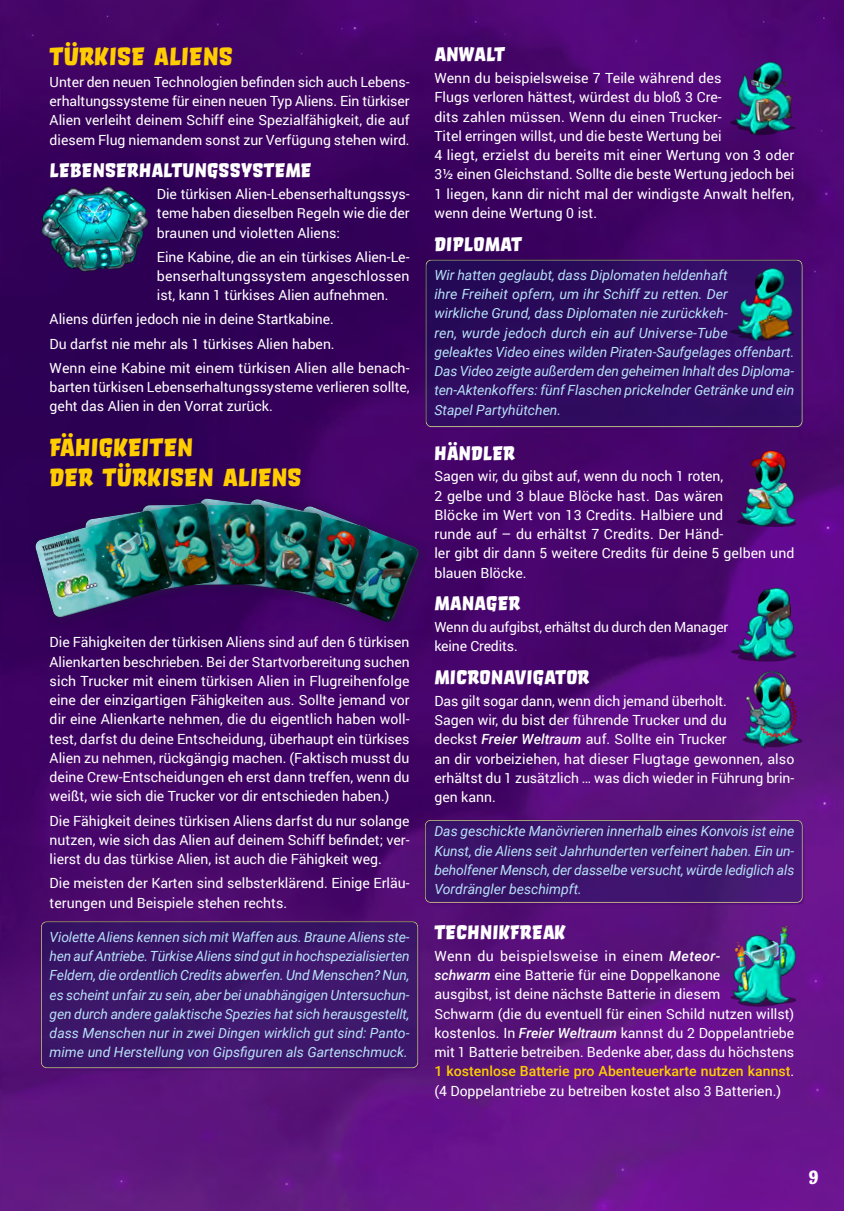
<style>
.page{position:relative;width:844px;height:1211px;background:#fff}
.page>*{position:absolute;margin:0;border:0;box-sizing:border-box;transform-origin:0 0}
.t1{font:24.5px/29.8px "Orgovan Brush";color:#ffcd00}
.t2{font:19.25px "Orgovan Brush";color:#fff}
.t3{font:700 19.25px "Catseye";color:#fff}
.t4{font:14px/19.2px "Roboto";color:#fff;text-align:justify}
.Fluff{font:italic 14px/19.2px "Roboto";color:#b7e2f8;text-align:justify}
.s1{font-weight:500;font-style:italic}
.s2{font-weight:500;color:#ffcd00}
</style>
<div class="page">
<img style="left:0;top:0;width:843px;height:1210px">
<img style="left:30px;top:917px;width:398px;height:180px">
<img style="left:415px;top:816px;width:395px;height:115px">
<img style="left:420px;top:257px;width:390px;height:203px">
<img style="left:35px;top:185px;width:117px;height:90px">
<div style="left:24px;top:485px;width:411px;height:151px;background:#000;opacity:.1"></div>
<div style="left:273px;top:499px;width:155px;height:131px;background:#440469"></div>
<div style="left:185px;top:491px;width:147px;height:110px;background:#281b47;opacity:.4"></div>
<div style="left:30px;top:503px;width:153px;height:123px;background:#320057"></div>
<img style="left:33px;top:497px;width:388px;height:127px">
<img style="left:723px;top:443px;width:79px;height:90px">
<img style="left:723px;top:581px;width:79px;height:89px">
<img style="left:726px;top:665px;width:80px;height:89px">
<img style="left:720px;top:922px;width:79px;height:90px">
<img style="left:727px;top:262px;width:73px;height:83px">
<img style="left:721px;top:56px;width:79px;height:83px">
<h2 class="t1" style="left:50px;top:41px;width:185px">TÜRKISE ALIENS</h2>
<p class="t4" style="left:50px;top:72px;width:361px">Unter den neuen Technologien befinden sich auch Lebens&shy;erhaltungssysteme für einen neuen Typ Aliens. Ein türkiser Alien verleiht deinem Schiff eine Spezialfähigkeit, die auf diesem Flug niemandem sonst zur Verfügung stehen wird.</p>
<h3 class="t2" style="left:50px;top:158px;width:263px">LEBENSERHALTUNGSSYSTEME</h3>
<p class="t4" style="left:157px;top:184px;width:254px">Die türkisen Alien-Lebenserhaltungssys&shy;teme haben dieselben Regeln wie die der braunen und violetten Aliens:</p>
<p class="t4" style="left:157px;top:246px;width:254px">Eine Kabine, die an ein türkises Alien-Le&shy;benserhaltungssystem angeschlossen ist, kann 1 türkises Alien aufnehmen.</p>
<p class="t4" style="left:50px;top:309px;width:285px">Aliens dürfen jedoch nie in deine Startkabine.</p>
<p class="t4" style="left:50px;top:333px;width:286px">Du darfst nie mehr als 1 türkises Alien haben.</p>
<p class="t4" style="left:50px;top:358px;width:361px">Wenn eine Kabine mit einem türkisen Alien alle benach&shy;barten türkisen Lebenserhaltungssysteme verlieren sollte, geht das Alien in den Vorrat zurück.</p>
<h2 class="t1" style="left:50px;top:432px;width:253px">FÄHIGKEITEN<br>DER TÜRKISEN ALIENS</h2>
<p class="t4" style="left:50px;top:632px;width:361px">Die Fähigkeiten der türkisen Aliens sind auf den 6 türkisen Alienkarten beschrieben. Bei der Startvorbereitung suchen sich Trucker mit einem türkisen Alien in Flugreihenfolge eine der einzigartigen Fähigkeiten aus. Sollte jemand vor dir eine Alienkarte nehmen, die du eigentlich haben woll&shy;test, darfst du deine Entscheidung, überhaupt ein türkises Alien zu nehmen, rückgängig machen. (Faktisch musst du deine Crew-Entscheidungen eh erst dann treffen, wenn du weißt, wie sich die Trucker vor dir entschieden haben.)</p>
<p class="t4" style="left:50px;top:810px;width:361px">Die Fähigkeit deines türkisen Aliens darfst du nur solange nutzen, wie sich das Alien auf deinem Schiff befindet; ver&shy;lierst du das türkise Alien, ist auch die Fähigkeit weg.</p>
<p class="t4" style="left:50px;top:873px;width:361px">Die meisten der Karten sind selbsterklärend. Einige Erläu&shy;terungen und Beispiele stehen rechts.</p>
<p class="Fluff" style="left:50px;top:926px;width:361px">Violette Aliens kennen sich mit Waffen aus. Braune Aliens ste&shy;hen auf Antriebe. Türkise Aliens sind gut in hochspezialisierten Feldern, die ordentlich Credits abwerfen. Und Menschen? Nun, es scheint unfair zu sein, aber bei unabhängigen Untersuchun&shy;gen durch andere galaktische Spezies hat sich herausgestellt, dass Menschen nur in zwei Dingen wirklich gut sind: Panto&shy;mime und Herstellung von Gipsfiguren als Gartenschmuck.</p>
<h3 class="t2" style="left:434px;top:42px;width:72px">ANWALT</h3>
<p class="t4" style="left:434px;top:68px;width:361px;text-align:left">Wenn du beispielsweise 7 Teile während des<br>Flugs verloren hättest, würdest du bloß 3 Cre-<br>dits zahlen müssen. Wenn du einen Trucker-<br>Titel erringen willst, und die beste Wertung bei<br>4 liegt, erzielst du bereits mit einer Wertung von 3 oder 3½ einen Gleichstand. Sollte die beste Wertung jedoch bei 1 liegen, kann dir nicht mal der windigste Anwalt helfen, wenn deine Wertung 0 ist.</p>
<h3 class="t2" style="left:434px;top:231px;width:89px">DIPLOMAT</h3>
<p class="Fluff" style="left:434px;top:264px;width:361px;text-align:left">Wir hatten geglaubt, dass Diplomaten heldenhaft<br>ihre Freiheit opfern, um ihr Schiff zu retten. Der<br>wirkliche Grund, dass Diplomaten nie zurückkeh-<br>ren, wurde jedoch durch ein auf Universe-Tube<br>geleaktes Video eines wilden Piraten-Saufgelages offenbart.<br>Das Video zeigte außerdem den geheimen Inhalt des Diploma&shy;ten-Aktenkoffers: fünf Flaschen prickelnder Getränke und ein Stapel Partyhütchen.</p>
<h3 class="t2" style="left:434px;top:440px;width:82px">HÄNDLER</h3>
<p class="t4" style="left:434px;top:466px;width:361px;text-align:left">Sagen wir, du gibst auf, wenn du noch 1 roten,<br>2 gelbe und 3 blaue Blöcke hast. Das wären<br>Blöcke im Wert von 13 Credits. Halbiere und<br>runde auf – du erhältst 7 Credits. Der Händ-<br>ler gibt dir dann 5 weitere Credits für deine 5 gelben und blauen Blöcke.</p>
<h3 class="t2" style="left:434px;top:591px;width:87px">MANAGER</h3>
<p class="t4" style="left:434px;top:617px;width:295px">Wenn du aufgibst, erhältst du durch den Manager keine Credits.</p>
<h3 class="t2" style="left:434px;top:665px;width:157px">MICRONAVIGATOR</h3>
<p class="t4" style="left:434px;top:690px;width:361px;text-align:left">Das gilt sogar dann, wenn dich jemand überholt.<br>Sagen wir, du bist der führende Trucker und du<br>deckst <span class="s1">Freier Weltraum</span> auf. Sollte ein Trucker<br>an dir vorbeiziehen, hat dieser Flugtage gewonnen, also erhältst du 1 zusätzlich … was dich wieder in Führung brin&shy;gen kann.</p>
<p class="Fluff" style="left:434px;top:821px;width:361px">Das geschickte Manövrieren innerhalb eines Konvois ist eine Kunst, die Aliens seit Jahrhunderten verfeinert haben. Ein un&shy;beholfener Mensch, der dasselbe versucht, würde lediglich als Vordrängler beschimpft.</p>
<h3 class="t2" style="left:434px;top:920px;width:133px">TECHNIKFREAK</h3>
<p class="t4" style="left:434px;top:945px;width:361px;text-align:left">Wenn du beispielsweise in einem <span class="s1">Meteor-<br>schwarm</span> eine Batterie für eine Doppelkanone<br>ausgibst, ist deine nächste Batterie in diesem<br>Schwarm (die du eventuell für einen Schild nutzen willst) kostenlos. In <span class="s1">Freier Weltraum</span> kannst du 2 Doppelantriebe mit 1 Batterie betreiben. Bedenke aber, dass du höchstens <span class="s2">1 kostenlose Batterie pro Abenteuerkarte nutzen kannst</span>. (4 Doppelantriebe zu betreiben kostet also 3 Batterien.)</p>
<h2 class="t3" style="left:808px;top:1165px;width:12px">9</h2>
</div>
